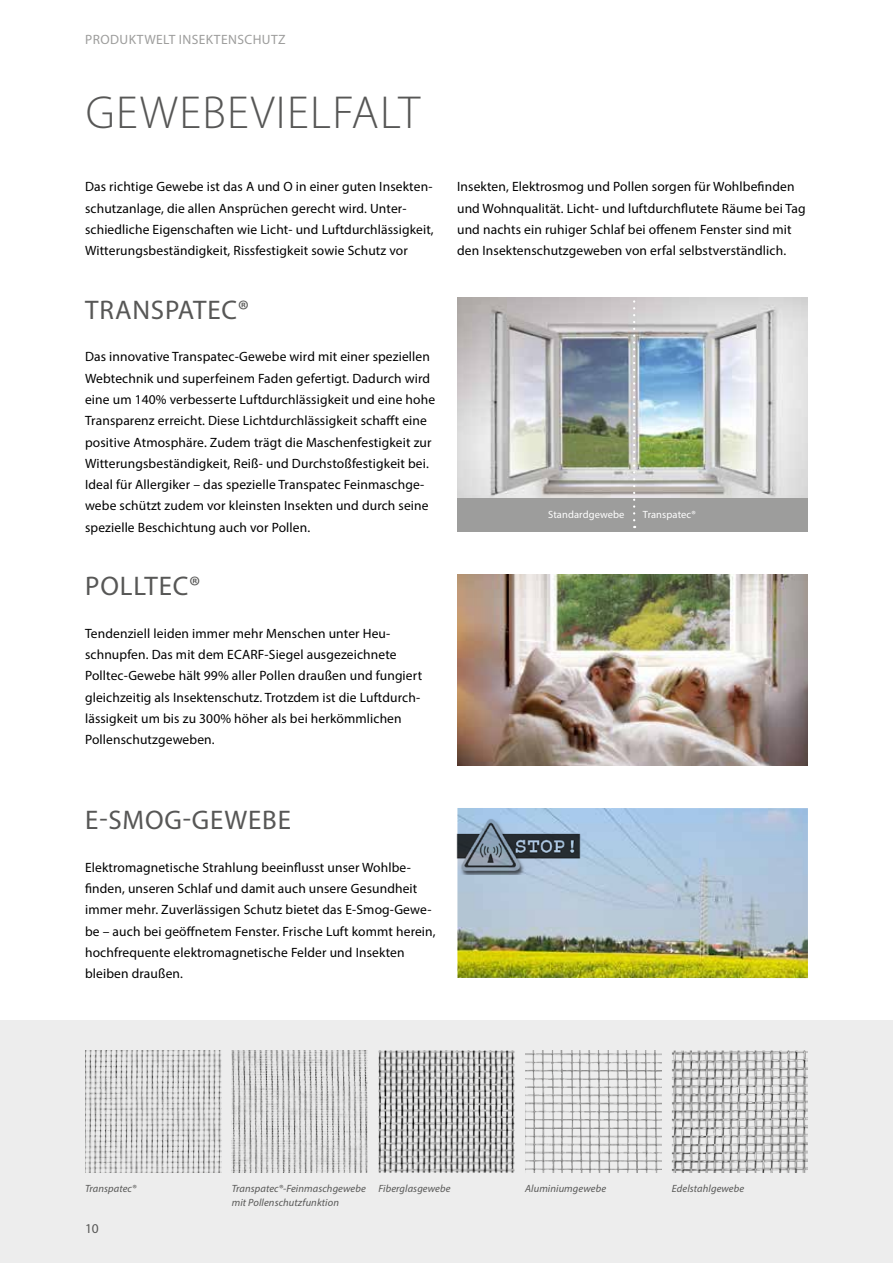
<style>
.page{position:relative;width:893px;height:1263px;background:#fff}
.page>*{position:absolute;margin:0;border:0;box-sizing:border-box;transform-origin:0 0}
.t1{font:300 46.5px "Myriad Pro";letter-spacing:.03em;color:#575756}
.t2{font:27px "Myriad Pro";letter-spacing:.03em;color:#575756}
.t3{font:13.5px/21.3px "Myriad Pro";letter-spacing:.01em;color:#000}
.t4{font:13.5px "Myriad Pro";letter-spacing:.03em;color:#9d9d9c}
.t5{font:13.5px "Myriad Pro";color:#575756}
.t6{font:italic 10.5px "Myriad Pro";letter-spacing:.01em;color:#575756}
.t7{font:10.5px "Myriad Pro";letter-spacing:.01em;color:#fff}
</style>
<div class="page">
<div style="left:0;top:1020px;width:893px;height:243px;background:#ededed"></div>
<img style="left:526px;top:1050px;width:136px;height:122px">
<img style="left:378px;top:1050px;width:136px;height:122px">
<img style="left:457px;top:808px;width:351px;height:170px">
<img style="left:457px;top:298px;width:351px;height:200px">
<div style="left:457px;top:498px;width:351px;height:33px;background:#9d9d9c"></div>
<svg style="left:633px;top:297px;width:2px;height:223px"></svg>
<img style="left:457px;top:574px;width:351px;height:191px">
<img style="left:85px;top:1050px;width:136px;height:123px">
<img style="left:232px;top:1050px;width:136px;height:122px">
<img style="left:672px;top:1050px;width:136px;height:123px">
<img style="left:456px;top:817px;width:129px;height:57px">
<p class="t4" style="left:85px;top:31px;width:202px">PRODUKTWELT INSEKTENSCHUTZ</p>
<h1 class="t1" style="left:86px;top:84px;width:336px">GEWEBEVIELFALT</h1>
<p class="t3" style="left:85px;top:176px;width:350px">Das richtige Gewebe ist das A und O in einer guten Insekten&shy;schutzanlage, die allen Ansprüchen gerecht wird. Unter&shy;schiedliche Eigenschaften wie Licht- und Luftdurchlässigkeit, Witterungsbeständigkeit, Rissfestigkeit sowie Schutz vor</p>
<p class="t3" style="left:457px;top:176px;width:350px">Insekten, Elektrosmog und Pollen sorgen für Wohlbefinden und Wohnqualität. Licht- und luftdurchflutete Räume bei Tag und nachts ein ruhiger Schlaf bei offenem Fenster sind mit den Insektenschutzgeweben von erfal selbstverständlich.</p>
<h2 class="t2" style="left:85px;top:293px;width:165px">TRANSPATEC®</h2>
<p class="t3" style="left:85px;top:346px;width:352px">Das innovative Transpatec-Gewebe wird mit einer speziellen Webtechnik und superfeinem Faden gefertigt. Dadurch wird eine um 140% verbesserte Luftdurchlässigkeit und eine hohe Transparenz erreicht. Diese Lichtdurchlässigkeit schafft eine positive Atmosphäre. Zudem trägt die Maschenfestigkeit zur Witterungsbeständigkeit, Reiß- und Durchstoßfestigkeit bei.<br>Ideal für Allergiker – das spezielle Transpatec Feinmaschge&shy;webe schützt zudem vor kleinsten Insekten und durch seine spezielle Beschichtung auch vor Pollen.</p>
<h2 class="t2" style="left:85px;top:570px;width:117px">POLLTEC®</h2>
<p class="t3" style="left:85px;top:622px;width:339px">Tendenziell leiden immer mehr Menschen unter Heu&shy;schnupfen. Das mit dem ECARF-Siegel ausgezeichnete Polltec-Gewebe hält 99% aller Pollen draußen und fungiert gleichzeitig als Insektenschutz. Trotzdem ist die Luftdurch&shy;lässigkeit um bis zu 300% höher als bei herkömmlichen Pollenschutzgeweben.</p>
<h2 class="t2" style="left:85px;top:803px;width:207px">E-SMOG-GEWEBE</h2>
<p class="t3" style="left:85px;top:856px;width:352px">Elektromagnetische Strahlung beeinflusst unser Wohlbe&shy;finden, unseren Schlaf und damit auch unsere Gesundheit immer mehr. Zuverlässigen Schutz bietet das E-Smog-Gewe&shy;be – auch bei geöffnetem Fenster. Frische Luft kommt herein, hochfrequente elektromagnetische Felder und Insekten bleiben draußen.</p>
<p class="t7" style="left:548px;top:507px;width:78px">Standardgewebe</p>
<p class="t7" style="left:643px;top:507px;width:54px">Transpatec®</p>
<p class="t6" style="left:85px;top:1182px;width:53px">Transpatec®</p>
<p class="t6" style="left:672px;top:1182px;width:74px">Edelstahlgewebe</p>
<p class="t6" style="left:232px;top:1182px;width:136px">Transpatec®-Feinmaschgewebe</p>
<p class="t6" style="left:525px;top:1182px;width:82px">Aluminiumgewebe</p>
<p class="t6" style="left:232px;top:1195px;width:109px">mit Pollenschutzfunktion</p>
<p class="t6" style="left:378px;top:1182px;width:74px">Fiberglasgewebe</p>
<p class="t5" style="left:85px;top:1220px;width:15px">10</p>
</div>
